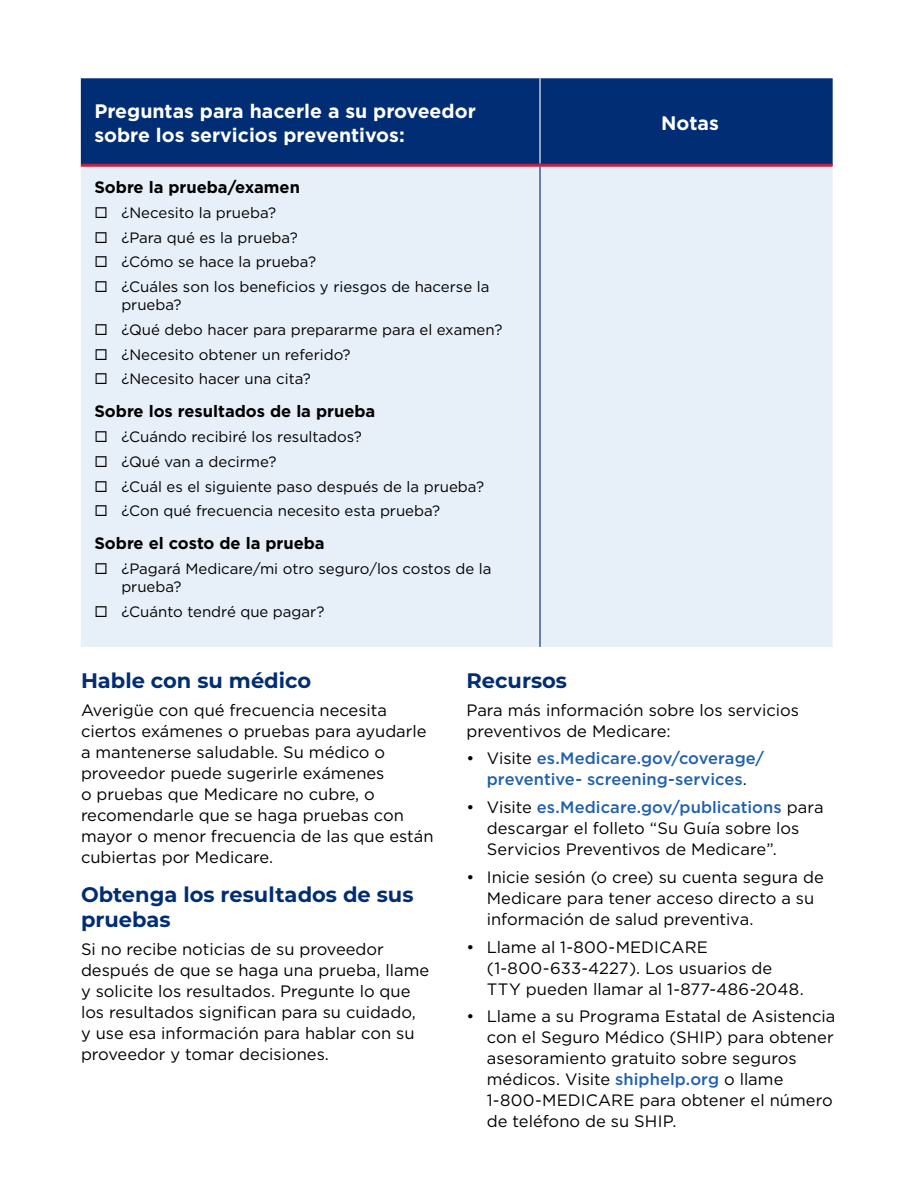
<style>
.page{position:relative;width:918px;height:1188px;background:#fff}
.page>*{position:absolute;margin:0;border:0;box-sizing:border-box;transform-origin:0 0}
.t1{font:700 21px/25.5px "Montserrat";color:#002d74}
._23_Chart_Header_Text{font:700 19.5px/24px "Gotham";color:#fff}
.text_no_indent{font:16.5px/21px "Gotham";color:#000}
._23_Chart_Sub_head_Text{font:700 16.5px "Gotham";color:#000}
.t2{font:500 16.5px/21px "Gotham";color:#1f60ad;text-align:center}
._23_Chart_Text_Square_Bullet{font:15px/18px "Gotham";color:#000}
.s1{font-weight:400;color:#000}
.s2{font-weight:500;color:#1f60ad}
</style>
<div class="page">
<div style="left:81px;top:78px;width:752px;height:86px;background:#002d74"></div>
<div style="left:81px;top:167px;width:752px;height:480px;background:#e7eff9"></div>
<hr style="left:539px;top:78px;width:2px;height:86px;background:#fff">
<hr style="left:81px;top:164px;width:459px;height:3px;background:#c5203f">
<hr style="left:540px;top:164px;width:293px;height:3px;background:#c5203f">
<hr style="left:539px;top:167px;width:2px;height:480px;background:#002d74">
<svg style="left:96px;top:207px;width:10px;height:11px"></svg>
<svg style="left:96px;top:232px;width:10px;height:11px"></svg>
<svg style="left:96px;top:256px;width:10px;height:11px"></svg>
<svg style="left:96px;top:281px;width:10px;height:11px"></svg>
<svg style="left:96px;top:324px;width:10px;height:11px"></svg>
<svg style="left:96px;top:349px;width:10px;height:11px"></svg>
<svg style="left:96px;top:373px;width:10px;height:11px"></svg>
<svg style="left:96px;top:431px;width:10px;height:11px"></svg>
<svg style="left:96px;top:456px;width:10px;height:11px"></svg>
<svg style="left:96px;top:481px;width:10px;height:11px"></svg>
<svg style="left:96px;top:505px;width:10px;height:11px"></svg>
<svg style="left:96px;top:563px;width:10px;height:11px"></svg>
<svg style="left:96px;top:606px;width:10px;height:11px"></svg>
<p class="_23_Chart_Header_Text" style="left:94px;top:99px;width:383px">Preguntas para hacerle a su proveedor sobre los servicios preventivos:</p>
<h4 class="_23_Chart_Sub_head_Text" style="left:94px;top:176px;width:207px">Sobre la prueba/examen</h4>
<h4 class="_23_Chart_Text_Square_Bullet" style="left:121px;top:203px;width:156px">¿Necesito la prueba?</h4>
<h4 class="_23_Chart_Text_Square_Bullet" style="left:121px;top:228px;width:178px">¿Para qué es la prueba?</h4>
<h4 class="_23_Chart_Text_Square_Bullet" style="left:121px;top:253px;width:196px">¿Cómo se hace la prueba?</h4>
<h4 class="_23_Chart_Text_Square_Bullet" style="left:121px;top:277px;width:370px">¿Cuáles son los beneficios y riesgos de hacerse la prueba?</h4>
<h4 class="_23_Chart_Text_Square_Bullet" style="left:121px;top:320px;width:383px">¿Qué debo hacer para prepararme para el examen?</h4>
<h4 class="_23_Chart_Text_Square_Bullet" style="left:121px;top:345px;width:231px">¿Necesito obtener un referido?</h4>
<h4 class="_23_Chart_Text_Square_Bullet" style="left:121px;top:370px;width:191px">¿Necesito hacer una cita?</h4>
<h4 class="_23_Chart_Sub_head_Text" style="left:94px;top:400px;width:283px">Sobre los resultados de la prueba</h4>
<h4 class="_23_Chart_Text_Square_Bullet" style="left:121px;top:427px;width:242px">¿Cuándo recibiré los resultados?</h4>
<h4 class="_23_Chart_Text_Square_Bullet" style="left:121px;top:452px;width:157px">¿Qué van a decirme?</h4>
<h4 class="_23_Chart_Text_Square_Bullet" style="left:121px;top:477px;width:364px">¿Cuál es el siguiente paso después de la prueba?</h4>
<h4 class="_23_Chart_Text_Square_Bullet" style="left:121px;top:502px;width:320px">¿Con qué frecuencia necesito esta prueba?</h4>
<h4 class="_23_Chart_Sub_head_Text" style="left:94px;top:532px;width:232px">Sobre el costo de la prueba</h4>
<h4 class="_23_Chart_Text_Square_Bullet" style="left:121px;top:559px;width:372px">¿Pagará Medicare/mi otro seguro/los costos de la prueba?</h4>
<h4 class="_23_Chart_Text_Square_Bullet" style="left:121px;top:602px;width:205px">¿Cuánto tendré que pagar?</h4>
<p class="_23_Chart_Header_Text" style="left:661px;top:111px;width:59px">Notas</p>
<h3 class="t1" style="left:81px;top:667px;width:232px">Hable con su médico</h3>
<p class="text_no_indent" style="left:81px;top:699px;width:354px">Averigüe con qué frecuencia necesita ciertos exámenes o pruebas para ayudarle a mantenerse saludable. Su médico o proveedor puede sugerirle exámenes<br>o pruebas que Medicare no cubre, o recomendarle que se haga pruebas con mayor o menor frecuencia de las que están cubiertas por Medicare.</p>
<h3 class="t1" style="left:81px;top:880px;width:334px">Obtenga los resultados de sus pruebas</h3>
<p class="text_no_indent" style="left:81px;top:938px;width:350px">Si no recibe noticias de su proveedor después de que se haga una prueba, llame y solicite los resultados. Pregunte lo que los resultados significan para su cuidado, y use esa información para hablar con su proveedor y tomar decisiones.</p>
<h3 class="t1" style="left:467px;top:667px;width:102px">Recursos</h3>
<p class="text_no_indent" style="left:467px;top:699px;width:334px">Para más información sobre los servicios preventivos de Medicare:</p>
<p class="t2" style="left:467px;top:748px;width:299px"><span class="s1">• Visite</span> es.Medicare.gov/coverage/ preventive- screening-services<span class="s1">.</span></p>
<p class="text_no_indent" style="left:487px;top:796px;width:338px;text-indent:-20px">• Visite <span class="s2">es.Medicare.gov/publications</span> para descargar el folleto “Su Guía sobre los<br>Servicios Preventivos de Medicare”.</p>
<p class="text_no_indent" style="left:487px;top:866px;width:339px;text-indent:-20px">• Inicie sesión (o cree) su cuenta segura de<br>Medicare para tener acceso directo a su información de salud preventiva.</p>
<p class="text_no_indent" style="left:487px;top:936px;width:319px;text-indent:-20px">• Llame al 1-800-MEDICARE (1-800-633-4227). Los usuarios de<br>TTY pueden llamar al 1-877-486-2048.</p>
<p class="text_no_indent" style="left:487px;top:1006px;width:350px;text-indent:-20px">• Llame a su Programa Estatal de Asistencia con el Seguro Médico (SHIP) para obtener asesoramiento gratuito sobre seguros médicos. Visite <span class="s2">shiphelp.org</span> o llame 1-800-MEDICARE para obtener el número de teléfono de su SHIP.</p>
</div>
